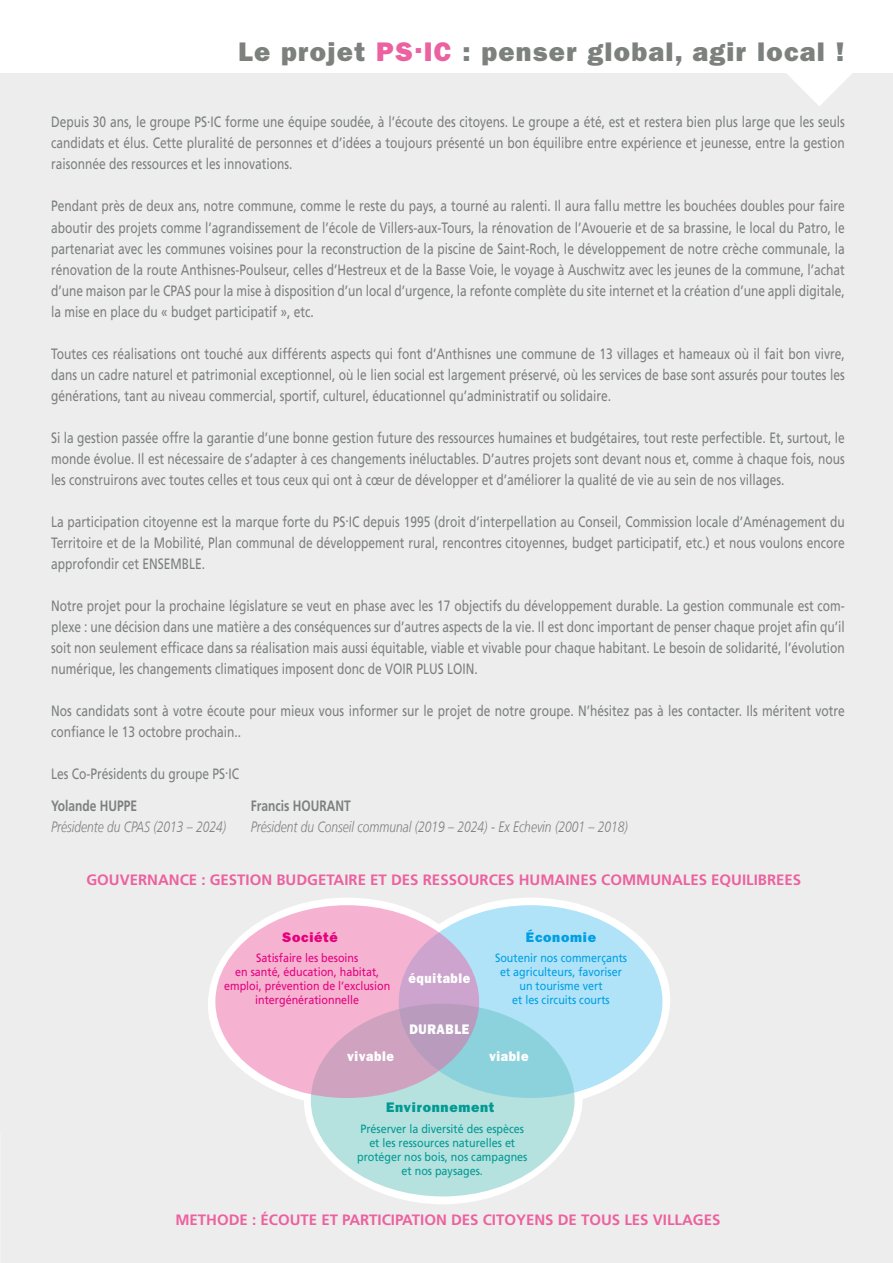
<style>
.page{position:relative;width:893px;height:1263px;background:#eeeded}
.page>*{position:absolute;margin:0;border:0;box-sizing:border-box;transform-origin:0 0}
.t1{font:27px "ITC Franklin Gothic Std Hvy";letter-spacing:.05em;color:#7c817e}
.t2{font:15px/21px "Frutiger LT Com";color:#7c817e;text-align:justify;scale:.8 1}
.t3{font:700 15px "Frutiger LT Com";color:#ec619f}
.t4{font:italic 300 15px "Frutiger LT Com";color:#7c817e;scale:.8 1}
.t5{font:700 15px "Frutiger LT Com";color:#7c817e;scale:.8 1}
.t6{font:13.95px "ITC Franklin Gothic Std Hvy";letter-spacing:.05em;color:#fff;scale:.9 1}
.t7{font:13.95px "ITC Franklin Gothic Std Hvy";letter-spacing:.05em;color:#009a93}
.t8{font:13.95px "ITC Franklin Gothic Std Hvy";letter-spacing:.05em;color:#009fe3}
.t9{font:13.95px "ITC Franklin Gothic Std Hvy";letter-spacing:.05em;color:#e6007d}
.t10{font:12px/14px "Frutiger LT Com";color:#009a93;text-align:center;scale:.9 1}
.t11{font:12px/14px "Frutiger LT Com";color:#e6007d;text-align:center;scale:.9 1}
.t12{font:12px/14px "Frutiger LT Com";color:#009fe3;text-align:center;scale:.9 1}
.s1{color:#ec619f}
</style>
<div class="page">
<div style="left:0;top:0;width:893px;height:72px;background:#fff"></div>
<svg style="left:780px;top:72px;width:78px;height:34px"></svg>
<svg style="left:208px;top:898px;width:462px;height:306px"></svg>
<div style="left:399px;top:905px;width:263px;height:193px;background:#b0e3f8;border-radius:50%"></div>
<svg style="left:311px;top:1004px;width:264px;height:192px;background:#aaddde"></svg>
<svg style="left:215px;top:905px;width:264px;height:193px;background:#e5accc"></svg>
<h1 class="t1" style="left:238px;top:36px;width:608px">Le projet <span class="s1">PS</span><sup>.</sup><span class="s1">IC</span> : penser global, agir local !</h1>
<p class="t2" style="left:51px;top:112px;width:994px">Depuis 30 ans, le groupe PS.IC forme une équipe soudée, à l’écoute des citoyens. Le groupe a été, est et restera bien plus large que les seuls candidats et élus. Cette pluralité de personnes et d’idées a toujours présenté un bon équilibre entre expérience et jeunesse, entre la gestion raisonnée des ressources et les innovations.</p>
<p class="t2" style="left:51px;top:196px;width:994px">Pendant près de deux ans, notre commune, comme le reste du pays, a tourné au ralenti. Il aura fallu mettre les bouchées doubles pour faire aboutir des projets comme l’agrandissement de l’école de Villers-aux-Tours, la rénovation de l’Avouerie et de sa brassine, le local du Patro, le partenariat avec les communes voisines pour la reconstruction de la piscine de Saint-Roch, le développement de notre crèche communale, la rénovation de la route Anthisnes-Poulseur, celles d’Hestreux et de la Basse Voie, le voyage à Auschwitz avec les jeunes de la commune, l’achat d’une maison par le CPAS pour la mise à disposition d’un local d’urgence, la refonte complète du site internet et la création d’une appli digitale, la mise en place du « budget participatif », etc.</p>
<p class="t2" style="left:51px;top:343px;width:994px">Toutes ces réalisations ont touché aux différents aspects qui font d’Anthisnes une commune de 13 villages et hameaux où il fait bon vivre, dans un cadre naturel et patrimonial exceptionnel, où le lien social est largement préservé, où les services de base sont assurés pour toutes les générations, tant au niveau commercial, sportif, culturel, éducationnel qu’administratif ou solidaire.</p>
<p class="t2" style="left:51px;top:427px;width:994px">Si la gestion passée offre la garantie d’une bonne gestion future des ressources humaines et budgétaires, tout reste perfectible. Et, surtout, le monde évolue. Il est nécessaire de s’adapter à ces changements inéluctables. D’autres projets sont devant nous et, comme à chaque fois, nous les construirons avec toutes celles et tous ceux qui ont à cœur de développer et d’améliorer la qualité de vie au sein de nos villages.</p>
<p class="t2" style="left:51px;top:511px;width:994px">La participation citoyenne est la marque forte du PS.IC depuis 1995 (droit d’interpellation au Conseil, Commission locale d’Aménagement du Territoire et de la Mobilité, Plan communal de développement rural, rencontres citoyennes, budget participatif, etc.) et nous voulons encore approfondir cet ENSEMBLE.</p>
<p class="t2" style="left:51px;top:595px;width:994px">Notre projet pour la prochaine législature se veut en phase avec les 17 objectifs du développement durable. La gestion communale est com&shy;plexe : une décision dans une matière a des conséquences sur d’autres aspects de la vie. Il est donc important de penser chaque projet afin qu’il soit non seulement efficace dans sa réalisation mais aussi équitable, viable et vivable pour chaque habitant. Le besoin de solidarité, l’évolution numérique, les changements climatiques imposent donc de VOIR PLUS LOIN.</p>
<p class="t2" style="left:51px;top:700px;width:994px">Nos candidats sont à votre écoute pour mieux vous informer sur le projet de notre groupe. N’hésitez pas à les contacter. Ils méritent votre confiance le 13 octobre prochain..</p>
<p class="t2" style="left:51px;top:763px;width:237px">Les Co-Présidents du groupe PS.IC</p>
<p class="t5" style="left:51px;top:797px;width:109px">Yolande HUPPE</p>
<p class="t4" style="left:51px;top:818px;width:220px">Présidente du CPAS (2013 – 2024)</p>
<p class="t5" style="left:251px;top:797px;width:126px">Francis HOURANT</p>
<p class="t4" style="left:251px;top:818px;width:472px">Président du Conseil communal (2019 – 2024) - Ex Echevin (2001 – 2018)</p>
<p class="t3" style="left:86px;top:871px;width:716px">GOUVERNANCE : GESTION BUDGETAIRE ET DES RESSOURCES HUMAINES COMMUNALES EQUILIBREES</p>
<p class="t9" style="left:282px;top:929px;width:57px">Société</p>
<p class="t8" style="left:526px;top:929px;width:72px">Économie</p>
<p class="t11" style="left:224px;top:950px;width:186px">Satisfaire les besoins<br>en santé, éducation, habitat, emploi, prévention de l’exclusion intergénérationnelle</p>
<p class="t12" style="left:495px;top:951px;width:148px">Soutenir nos commerçants et agriculteurs, favoriser un tourisme vert<br>et les circuits courts</p>
<p class="t6" style="left:408px;top:970px;width:70px">équitable</p>
<p class="t6" style="left:409px;top:1021px;width:68px">DURABLE</p>
<p class="t6" style="left:347px;top:1048px;width:54px">vivable</p>
<p class="t6" style="left:489px;top:1048px;width:45px">viable</p>
<p class="t7" style="left:386px;top:1099px;width:110px">Environnement</p>
<p class="t10" style="left:357px;top:1122px;width:191px">Préserver la diversité des espèces et les ressources naturelles et protéger nos bois, nos campagnes et nos paysages.</p>
<p class="t3" style="left:175px;top:1210px;width:546px">METHODE : ÉCOUTE ET PARTICIPATION DES CITOYENS DE TOUS LES VILLAGES</p>
</div>
